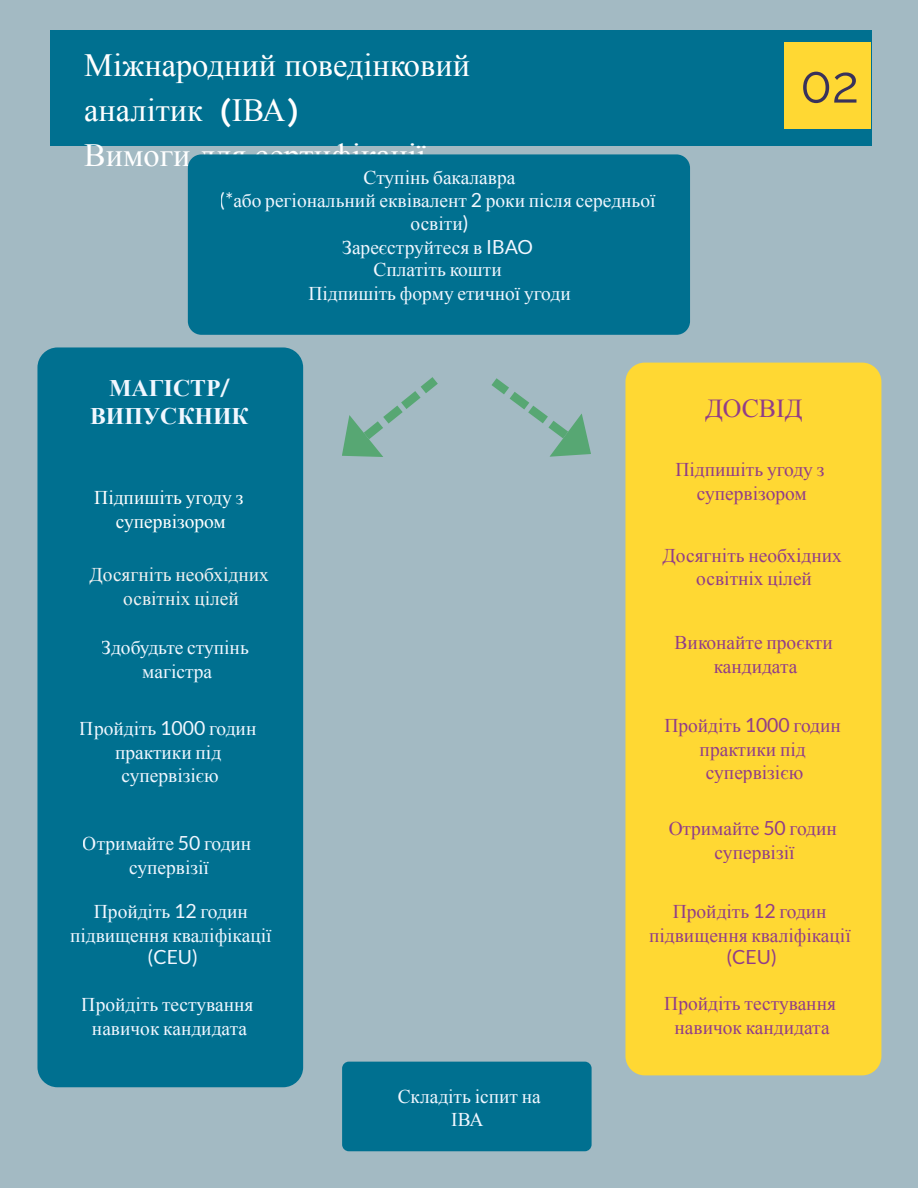
<style>
.page{position:relative;width:918px;height:1188px;background:#a3bac3}
.page>*{position:absolute;margin:0;border:0;box-sizing:border-box;transform-origin:0 0}
.t1{font:51.9px "Raleway";color:#39325b}
.t2{font:32.4px/45.3px "Times New Roman";color:#fff}
.t3{font:25.95px "Times New Roman";color:#913d88}
.t4{font:700 23.7px/28px "Times New Roman";color:#f1f7ff;text-align:center}
.t5{font:19.5px/23.4px "Times New Roman";color:#f1f7ff;text-align:center}
.t6{font:19.5px/23.7px "Times New Roman";color:#913d88;text-align:center}
.t7{font:19.5px/23.7px "Times New Roman";color:#f2f2f2;text-align:center}
.t8{font:19.5px/23.7px "Times New Roman";color:#fff;text-align:center}
.t9{font:19.5px "Lato";color:#f1f7ff}
.t10{font:19.5px "Lato";color:#913d88}
.s1{font-family:"Amaranth"}
.s2{font-family:"Lato"}
</style>
<div class="page">
<div style="left:625px;top:363px;width:256px;height:712px;background:#ffd833;border-radius:19px"></div>
<div style="left:50px;top:30px;width:821px;height:116px;background:#007090"></div>
<div style="left:784px;top:42px;width:86px;height:87px;background:#ffd833"></div>
<div style="left:188px;top:154px;width:502px;height:181px;background:#007090;border-radius:14px"></div>
<div style="left:37px;top:347px;width:266px;height:740px;background:#007090;border-radius:20px"></div>
<div style="left:342px;top:1062px;width:250px;height:89px;background:#007090;border-radius:7px"></div>
<svg style="left:342px;top:377px;width:96px;height:80px"></svg>
<svg style="left:491px;top:378px;width:100px;height:79px"></svg>
<h2 class="t2" style="left:84px;top:42px;width:387px">Міжнародний поведінковий аналітик <span class="s1">(</span>ІВА<span class="s1">)<br></span>Вимоги для сертифікації</h2>
<p class="t5" style="left:220px;top:165px;width:437px">Ступінь бакалавра<br><span class="s2">(*</span>або регіональний еквівалент <span class="s2">2</span> роки після середньої освіти<span class="s2">)<br></span>Зареєструйтеся в <span class="s2">IBAO<br></span>Сплатіть кошти<br>Підпишіть форму етичної угоди</p>
<h1 class="t1" style="left:800px;top:54px;width:60px">02</h1>
<p class="t4" style="left:90px;top:374px;width:160px">МАГІСТР<span class="s2">/<br></span>ВИПУСКНИК</p>
<p class="t8" style="left:94px;top:486px;width:151px">Підпишіть угоду з супервізором</p>
<h3 class="t3" style="left:705px;top:394px;width:99px">ДОСВІД</h3>
<p class="t6" style="left:675px;top:458px;width:151px">Підпишіть угоду з супервізором</p>
<p class="t7" style="left:90px;top:563px;width:181px">Досягніть необхідних освітніх цілей</p>
<p class="t5" style="left:102px;top:636px;width:149px">Здобудьте ступінь магістра</p>
<p class="t5" style="left:80px;top:717px;width:178px">Пройдіть <span class="s2">1000</span> годин практики під супервізією</p>
<p class="t5" style="left:83px;top:832px;width:170px">Отримайте <span class="s2">50</span> годин супервізії</p>
<p class="t5" style="left:70px;top:900px;width:203px">Пройдіть <span class="s2">12</span> годин підвищення кваліфікації</p>
<p class="t9" style="left:148px;top:945px;width:52px">(CEU)</p>
<p class="t5" style="left:82px;top:992px;width:173px">Пройдіть тестування навичок кандидата</p>
<p class="t5" style="left:398px;top:1084px;width:145px">Складіть іспит на<br>ІВА</p>
<p class="t6" style="left:663px;top:543px;width:181px">Досягніть необхідних освітніх цілей</p>
<p class="t6" style="left:675px;top:631px;width:160px">Виконайте проєкти кандидата</p>
<p class="t6" style="left:664px;top:714px;width:178px;line-height:23.2px">Пройдіть <span class="s2">1000</span> годин практики під супервізією</p>
<p class="t6" style="left:668px;top:816px;width:170px">Отримайте <span class="s2">50</span> годин супервізії</p>
<p class="t6" style="left:649px;top:900px;width:203px">Пройдіть <span class="s2">12</span> годин підвищення кваліфікації</p>
<p class="t10" style="left:726px;top:945px;width:52px">(CEU)</p>
<p class="t6" style="left:664px;top:991px;width:173px">Пройдіть тестування навичок кандидата</p>
</div>
